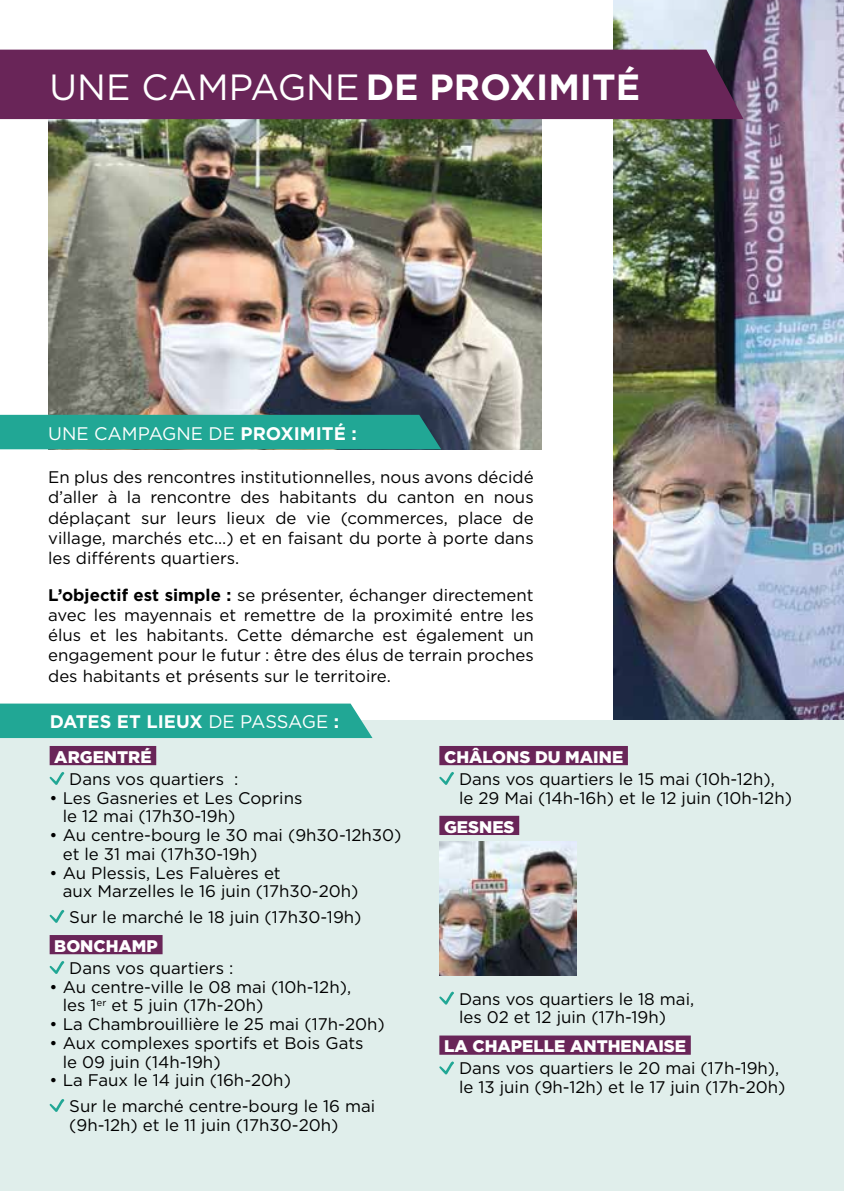
<style>
.page{position:relative;width:844px;height:1191px;background:#fff}
.page>*{position:absolute;margin:0;border:0;box-sizing:border-box;transform-origin:0 0}
.t1{font:36.4px "Gotham";color:#fff}
.t2{font:18.2px "Gotham";color:#fff}
.t3{font:700 18.2px "Gotham";color:#fff}
.t4{font:16.8px/18.7px "Gotham";color:#000}
.t5{font:900 16.8px "Gotham";color:#fff}
.s1{font-weight:700}
.s2{font-weight:400}
</style>
<div class="page">
<img style="left:613px;top:0;width:230px;height:721px">
<div style="left:0;top:721px;width:843px;height:470px;background:#e0eeeb"></div>
<div style="left:0;top:703px;width:372px;height:35px;background:#21a795"></div>
<div style="left:50px;top:746px;width:106px;height:19px;background:#692558"></div>
<div style="left:50px;top:935px;width:112px;height:19px;background:#692558"></div>
<svg style="left:49px;top:772px;width:15px;height:13px"></svg>
<svg style="left:49px;top:910px;width:15px;height:13px"></svg>
<svg style="left:49px;top:961px;width:15px;height:13px"></svg>
<svg style="left:49px;top:1099px;width:15px;height:13px"></svg>
<img style="left:48px;top:119px;width:493px;height:330px">
<div style="left:0;top:415px;width:441px;height:34px;background:#21a795"></div>
<div style="left:439px;top:746px;width:188px;height:19px;background:#692558"></div>
<div style="left:439px;top:815px;width:80px;height:20px;background:#692558"></div>
<div style="left:439px;top:1035px;width:251px;height:19px;background:#692558"></div>
<svg style="left:439px;top:772px;width:15px;height:13px"></svg>
<svg style="left:439px;top:991px;width:15px;height:14px"></svg>
<svg style="left:439px;top:1061px;width:15px;height:13px"></svg>
<img style="left:439px;top:842px;width:137px;height:133px">
<div style="left:0;top:50px;width:743px;height:69px;background:#692558"></div>
<h1 class="t1" style="left:50px;top:67px;width:592px">UNE CAMPAGNE <span class="s1">DE PROXIMITÉ</span></h1>
<p class="t2" style="left:48px;top:423px;width:310px">UNE CAMPAGNE DE <span class="s1">PROXIMITÉ :</span></p>
<p class="t4" style="left:48px;top:467px;width:487px;line-height:20.1px;text-align:justify">En plus des rencontres institutionnelles, nous avons décidé d’aller à la rencontre des habitants du canton en nous déplaçant sur leurs lieux de vie (commerces, place de village, marchés etc…) et en faisant du porte à porte dans les différents quartiers.</p>
<p class="t4" style="left:48px;top:584px;width:487px;line-height:20.1px;text-align:justify"><span class="s1">L’objectif est simple :</span> se présenter, échanger directement avec les mayennais et remettre de la proximité entre les élus et les habitants. Cette démarche est également un engagement pour le futur : être des élus de terrain proches des habitants et présents sur le territoire.</p>
<p class="t3" style="left:50px;top:711px;width:291px">DATES ET LIEUX <span class="s2">DE PASSAGE</span> :</p>
<p class="t5" style="left:54px;top:745px;width:99px">ARGENTRÉ</p>
<p class="t4" style="left:69px;top:769px;width:171px">Dans vos quartiers :</p>
<p class="t4" style="left:63px;top:788px;width:241px;text-indent:-13px">• Les Gasneries et Les Coprins le 12 mai (17h30-19h)</p>
<p class="t4" style="left:63px;top:825px;width:340px;text-indent:-13px">• Au centre-bourg le 30 mai (9h30-12h30) et le 31 mai (17h30-19h)</p>
<p class="t4" style="left:63px;top:863px;width:297px;text-indent:-13px">• Au Plessis, Les Faluères et<br>aux Marzelles le 16 juin (17h30-20h)</p>
<p class="t4" style="left:69px;top:907px;width:294px">Sur le marché le 18 juin (17h30-19h)</p>
<p class="t5" style="left:54px;top:934px;width:105px">BONCHAMP</p>
<p class="t4" style="left:69px;top:958px;width:166px">Dans vos quartiers :</p>
<p class="t4" style="left:63px;top:977px;width:290px;text-indent:-13px">• Au centre-ville le 08 mai (10h-12h), les 1<sup>er</sup> et 5 juin (17h-20h)</p>
<p class="t4" style="left:50px;top:1014px;width:336px">• La Chambrouillière le 25 mai (17h-20h)</p>
<p class="t4" style="left:63px;top:1033px;width:302px;text-indent:-13px">• Aux complexes sportifs et Bois Gats le 09 juin (14h-19h)</p>
<p class="t4" style="left:69px;top:1067px;width:307px;line-height:25.6px;text-indent:-20px">• La Faux le 14 juin (16h-20h)<br>Sur le marché centre-bourg le 16 mai</p>
<p class="t4" style="left:69px;top:1115px;width:271px">(9h-12h) et le 11 juin (17h30-20h)</p>
<p class="t5" style="left:444px;top:745px;width:181px">CHÂLONS DU MAINE</p>
<p class="t4" style="left:459px;top:769px;width:334px">Dans vos quartiers le 15 mai (10h-12h), le 29 Mai (14h-16h) et le 12 juin (10h-12h)</p>
<p class="t5" style="left:444px;top:815px;width:72px">GESNES</p>
<p class="t4" style="left:459px;top:989px;width:237px">Dans vos quartiers le 18 mai, les 02 et 12 juin (17h-19h)</p>
<p class="t5" style="left:444px;top:1034px;width:243px">LA CHAPELLE ANTHENAISE</p>
<p class="t4" style="left:459px;top:1058px;width:328px">Dans vos quartiers le 20 mai (17h-19h), le 13 juin (9h-12h) et le 17 juin (17h-20h)</p>
</div>
